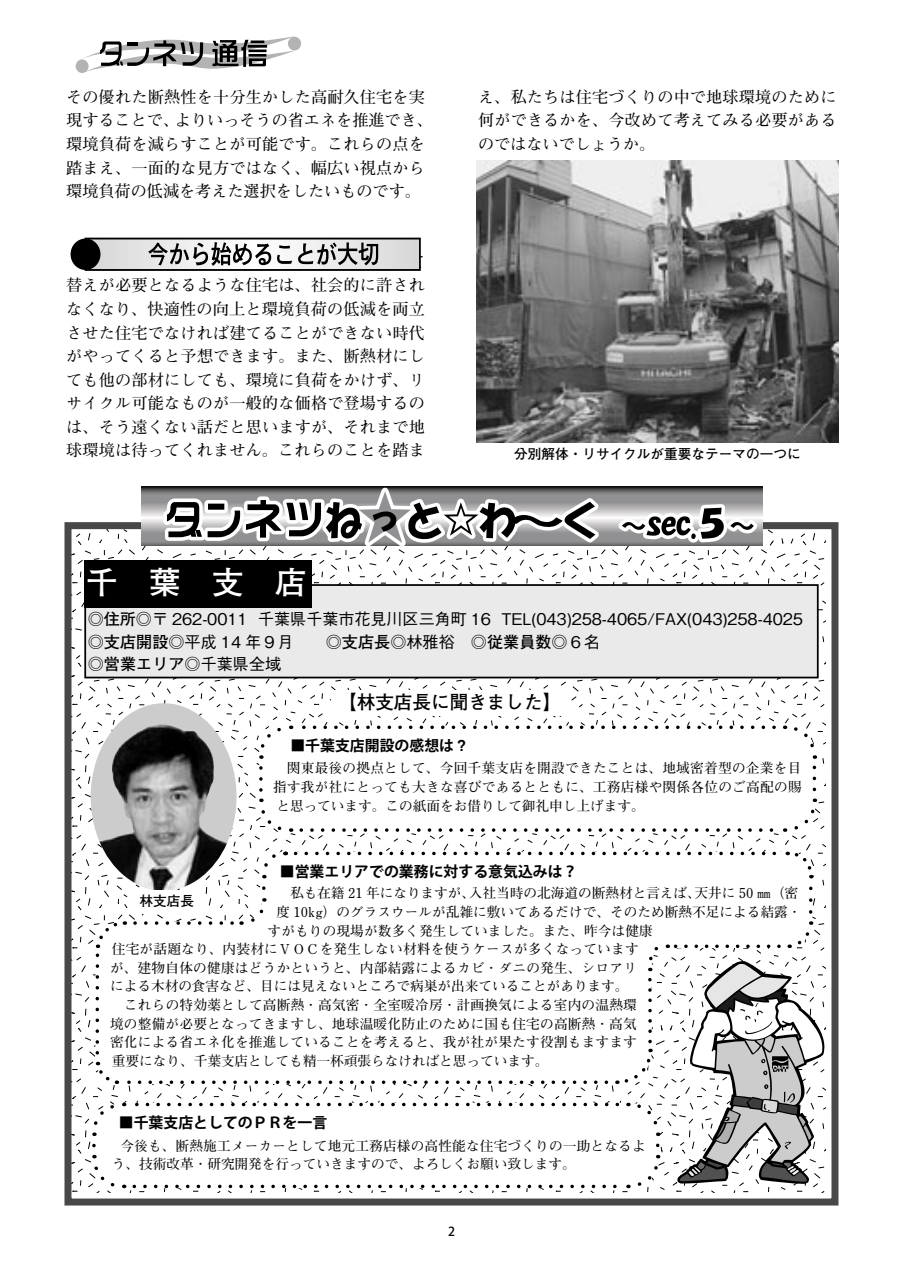
<style>
.page{position:relative;width:903px;height:1275px;background:#fff}
.page>*{position:absolute;margin:0;border:0;box-sizing:border-box;transform-origin:0 0}
.t1{font:700 31.5px "Futo Go B101 Pro";color:#fff}
.t2{font:700 18.55px "Futo Go B101 Pro";color:#000}
.t3{font:700 16.1px/23.6px "Futo Min A101 Pro";letter-spacing:.01em;color:#000;text-align:justify}
.t4{font:500 16.1px "Gothic BBB Pro";letter-spacing:-.005em;color:#000}
.t5{font:700 16.1px/22.4px "Futo Go B101 Pro";color:#000}
.t6{font:700 14.88px "Koz Go Std";color:#000}
.t7{font:700 13.65px/18.6px "Futo Min A101 Pro";letter-spacing:.015em;color:#000;text-align:justify}
.t8{font:700 13.65px "Futo Go B101 Pro";color:#000}
.t9{font:500 12.42px "Koz Go Pro";color:#000}
.s1{font-family:"Futo Go B101 Pro";font-weight:700}
.s2{font-family:"Gothic BBB Pro";font-weight:500}
.s3{font-family:"Midashi Go Pro MB31";font-weight:400}
</style>
<div class="page">
<div style="left:76px;top:59px;width:13px;height:14px;background:#b3b3b3;border-radius:50%"></div>
<div style="left:288px;top:37px;width:13px;height:13px;background:#b3b3b3;border-radius:50%"></div>
<svg style="left:80px;top:36px;width:215px;height:37px"></svg>
<div style="left:64px;top:522px;width:774px;height:683px;border:7px solid #484848"></div>
<img style="left:476px;top:160px;width:362px;height:282px">
<svg style="left:93px;top:241px;width:325px;height:27px"></svg>
<div style="left:85px;top:238px;width:336px;height:33px;border:2px solid #000"></div>
<svg style="left:148px;top:242px;width:123px;height:24px"></svg>
<svg style="left:277px;top:245px;width:15px;height:19px"></svg>
<svg style="left:298px;top:242px;width:80px;height:23px"></svg>
<div style="left:71px;top:239px;width:29px;height:31px;background:#000;border-radius:50%"></div>
<svg style="left:68px;top:486px;width:759px;height:707px"></svg>
<p class="t3" style="left:66px;top:83px;width:368px;text-align:left">その優れた断熱性を十分生かした高耐久住宅を実現することで、よりいっそうの省エネを推進でき、環境負荷を減らすことが可能です。これらの点を踏まえ、一面的な見方ではなく、幅広い視点から環境負荷の低減を考えた選択をしたいものです。</p>
<p class="t3" style="left:66px;top:272px;width:360px">替えが必要となるような住宅は、社会的に許されなくなり、快適性の向上と環境負荷の低減を両立させた住宅でなければ建てることができない時代がやってくると予想できます。また、断熱材にしても他の部材にしても、環境に負荷をかけず、リサイクル可能なものが一般的な価格で登場するのは、そう遠くない話だと思いますが、それまで地球環境は待ってくれません。これらのことを踏ま</p>
<h1 class="t1" style="left:86px;top:557px;width:222px">千　葉　支　店</h1>
<p class="t3" style="left:478px;top:83px;width:360px">え、私たちは住宅づくりの中で地球環境のために何ができるかを、今改めて考えてみる必要があるのではないでしょうか。</p>
<p class="t8" style="left:514px;top:443px;width:288px">分別解体・リサイクルが重要なテーマの一つに</p>
<p class="t4" style="left:88px;top:606px;width:717px"><span class="s1">◎住所◎</span>〒 262-0011 千葉県千葉市花見川区三角町 16 TEL(043)258-4065/FAX(043)258-4025</p>
<p class="t5" style="left:88px;top:628px;width:546px">◎支店開設◎<span class="s2">平成 14 年９月</span>　　◎支店長◎<span class="s2">林雅裕　</span>◎従業員数◎<span class="s2">６名　　</span>◎営業エリア◎<span class="s2">千葉県全域</span></p>
<h2 class="t2" style="left:338px;top:687px;width:225px">【林支店長に聞きました】</h2>
<p class="t6" style="left:290px;top:736px;width:180px">■千葉支店開設の感想は<span class="s3">？</span></p>
<p class="t7" style="left:273px;top:757px;width:530px">　関東最後の拠点として、今回千葉支店を開設できたことは、地域密着型の企業を目指す我が社にとっても大きな喜びであるとともに、工務店様や関係各位のご高配の賜と思っています。この紙面をお借りして御礼申し上げます。</p>
<p class="t6" style="left:280px;top:862px;width:299px">■営業エリアでの業務に対する意気込みは？</p>
<p class="t7" style="left:276px;top:882px;width:523px">　私も在籍 21 年になりますが、入社当時の北海道の断熱材と言えば、天井に 50 ㎜（密</p>
<p class="t7" style="left:276px;top:901px;width:527px">度 10kg）のグラスウールが乱雑に敷いてあるだけで、そのため断熱不足による結露・</p>
<p class="t7" style="left:268px;top:919px;width:387px">すがもりの現場が数多く発生していました。また、昨今は健康</p>
<p class="t7" style="left:112px;top:938px;width:528px">住宅が話題なり、内装材にＶＯＣを発生しない材料を使うケースが多くなっています</p>
<p class="t7" style="left:110px;top:957px;width:528px">が、建物自体の健康はどうかというと、内部結露によるカビ・ダニの発生、シロアリ</p>
<p class="t7" style="left:110px;top:975px;width:520px">による木材の食害など、目には見えないところで病巣が出来ていることがあります。</p>
<p class="t7" style="left:110px;top:994px;width:528px">　これらの特効薬として高断熱・高気密・全室暖冷房・計画換気による室内の温熱環</p>
<p class="t7" style="left:110px;top:1012px;width:528px">境の整備が必要となってきますし、地球温暖化防止のために国も住宅の高断熱・高気</p>
<p class="t7" style="left:110px;top:1031px;width:528px">密化による省エネ化を推進していることを考えると、我が社が果たす役割もますます</p>
<p class="t7" style="left:112px;top:1050px;width:438px">重要になり、千葉支店としても精一杯頑張らなければと思っています。</p>
<p class="t8" style="left:140px;top:890px;width:56px">林支店長</p>
<p class="t6" style="left:119px;top:1113px;width:210px">■千葉支店としてのＰＲを一言</p>
<p class="t7" style="left:112px;top:1134px;width:535px;text-indent:-5px">　今後も、断熱施工メーカーとして地元工務店様の高性能な住宅づくりの一助となるよう、技術改革・研究開発を行っていきますので、よろしくお願い致します。</p>
<p class="t9" style="left:448px;top:1223px;width:8px">2</p>
</div>
